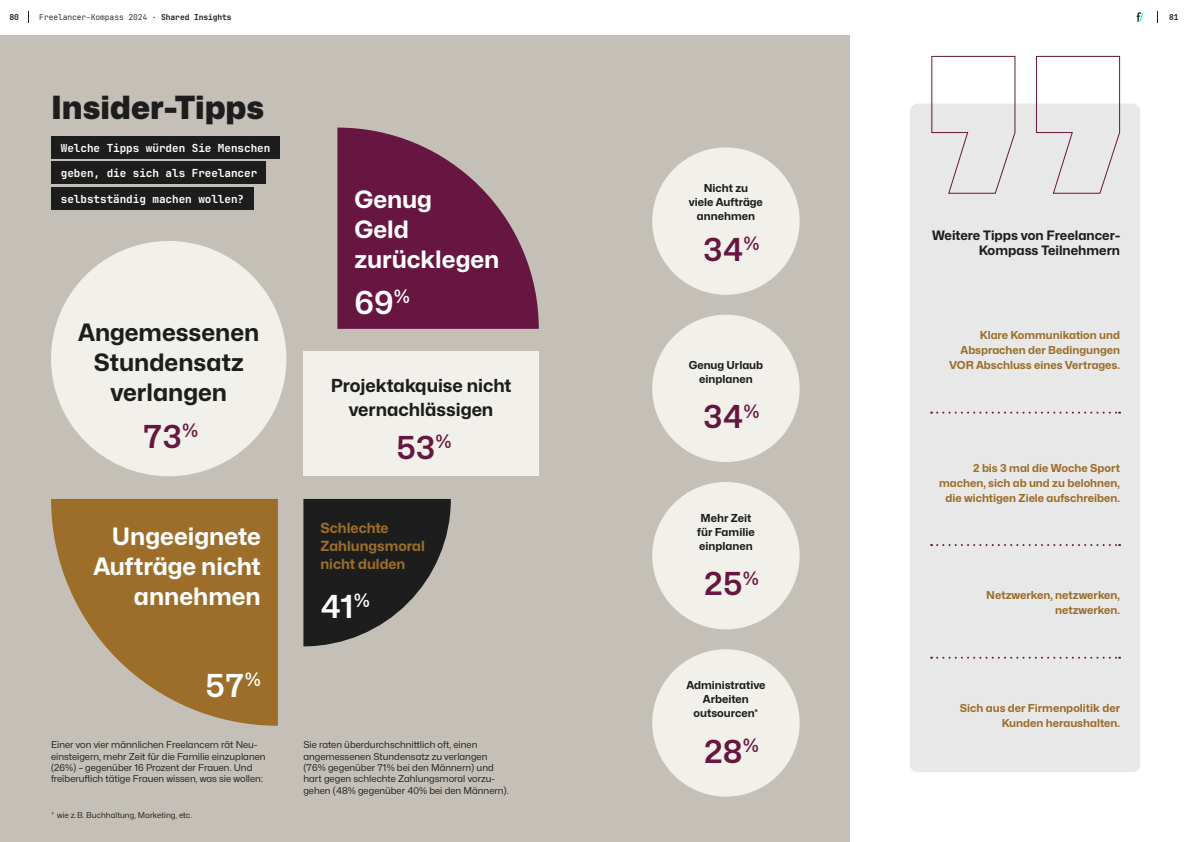
<style>
.page{position:relative;width:1191px;height:842px;background:#fff}
.page>*{position:absolute;margin:0;border:0;box-sizing:border-box;transform-origin:0 0}
.t1{font:600 32px "Mona Sans";color:#661640}
.t2{font:900 32px "Mona Sans";color:#1d1d1d}
.t3{font:600 32px "Mona Sans";color:#fff}
.t4{font:700 24px/30px "Mona Sans";color:#fff;text-align:right}
.t5{font:700 24px/30px "Mona Sans";color:#1d1d1d;text-align:center}
.t6{font:700 18px/24px "Mona Sans";color:#1d1d1d;text-align:center}
.t7{font:700 14px/18px "Mona Sans";color:#9c6e29}
.t8{font:700 13px/15px "Mona Sans";color:#1d1d1d;text-align:right}
.t9{font:700 11px/15px "Mona Sans";color:#9c6e29;text-align:right}
.t10{font:700 11px/14px "Mona Sans";color:#1d1d1d;text-align:center}
.t11{font:700 11px "Jet Brains Mono";letter-spacing:-.005em;color:#fff}
.t12{font:9.5px/11.4px "Mona Sans";color:#1d1d1d}
.t13{font:300 8px "Jet Brains Mono";letter-spacing:-.015em;color:#1d1d1d}
.t14{font:8px "Mona Sans";color:#1d1d1d}
.t15{font:700 8px "Jet Brains Mono";color:#1d1d1d}
.s1{font-weight:700}
</style>
<div class="page">
<div style="left:0;top:0;width:849px;height:842px;background:#c4bfb7"></div>
<div style="left:910px;top:104px;width:230px;height:668px;background:#e8e8e8;border-radius:8px"></div>
<svg style="left:931px;top:544px;width:189px;height:2px"></svg>
<svg style="left:931px;top:657px;width:189px;height:2px"></svg>
<div style="left:51px;top:162px;width:214px;height:22px;background:#1d1d1d"></div>
<div style="left:51px;top:136px;width:228px;height:23px;background:#1d1d1d"></div>
<div style="left:51px;top:187px;width:203px;height:23px;background:#1d1d1d"></div>
<div style="left:652px;top:649px;width:147px;height:148px;background:#f2f0eb;border-radius:50%"></div>
<div style="left:652px;top:482px;width:147px;height:147px;background:#f2f0eb;border-radius:50%"></div>
<div style="left:652px;top:315px;width:147px;height:147px;background:#f2f0eb;border-radius:50%"></div>
<div style="left:652px;top:147px;width:147px;height:148px;background:#f2f0eb;border-radius:50%"></div>
<div style="left:51px;top:241px;width:235px;height:235px;background:#f2f0eb;border-radius:50%"></div>
<svg style="left:51px;top:499px;width:227px;height:227px;fill:#9c6e29"></svg>
<svg style="left:337px;top:128px;width:202px;height:201px;fill:#661640"></svg>
<div style="left:303px;top:351px;width:236px;height:125px;background:#f2f0eb"></div>
<svg style="left:303px;top:499px;width:148px;height:147px"></svg>
<div style="left:0;top:0;width:1191px;height:34px;background:#fff"></div>
<svg style="left:1136px;top:12px;width:7px;height:10px"></svg>
<svg style="left:1157px;top:11px;width:1px;height:12px"></svg>
<svg style="left:28px;top:11px;width:1px;height:12px"></svg>
<svg style="left:931px;top:55px;width:189px;height:139px"></svg>
<svg style="left:931px;top:412px;width:189px;height:2px"></svg>
<p class="t15" style="left:9px;top:11px;width:11px">80</p>
<p class="t13" style="left:39px;top:11px;width:194px">Freelancer-Kompass 2024 ∙ <span class="s1">Shared Insights</span></p>
<p class="t15" style="left:1169px;top:11px;width:11px">81</p>
<h1 class="t2" style="left:51px;top:86px;width:215px">Insider-Tipps</h1>
<p class="t11" style="left:61px;top:139px;width:211px">Welche Tipps würden Sie Menschen</p>
<p class="t11" style="left:61px;top:165px;width:198px">geben, die sich als Freelancer</p>
<p class="t11" style="left:61px;top:190px;width:185px">selbstständig machen wollen?</p>
<h2 class="t5" style="left:78px;top:317px;width:183px">Angemessenen<br>Stundensatz verlangen</h2>
<h1 class="t1" style="left:143px;top:415px;width:57px">73<sup>%</sup></h1>
<h2 class="t4" style="left:93px;top:521px;width:169px">Ungeeignete<br>Aufträge nicht annehmen</h2>
<h1 class="t3" style="left:205px;top:665px;width:57px">57<sup>%</sup></h1>
<h2 class="t4" style="left:354px;top:184px;width:146px;text-align:left">Genug<br>Geld zurücklegen</h2>
<h1 class="t3" style="left:354px;top:282px;width:57px">69<sup>%</sup></h1>
<h3 class="t6" style="left:331px;top:373px;width:182px">Projektakquise nicht vernachlässigen</h3>
<h1 class="t1" style="left:396px;top:427px;width:57px">53<sup>%</sup></h1>
<h3 class="t7" style="left:320px;top:519px;width:106px">Schlechte<br>Zahlungsmoral nicht dulden</h3>
<h1 class="t3" style="left:320px;top:585px;width:51px">41<sup>%</sup></h1>
<p class="t12" style="left:51px;top:739px;width:216px">Einer von vier männlichen Freelancern rät Neu&shy;einsteigern, mehr Zeit für die Familie einzuplanen (26%) – gegenüber 16 Prozent der Frauen. Und freiberuflich tätige Frauen wissen, was sie wollen:</p>
<p class="t12" style="left:303px;top:739px;width:207px">Sie raten überdurchschnittlich oft, einen angemessenen Stundensatz zu verlangen (76% gegenüber 71% bei den Männern) und hart gegen schlechte Zahlungsmoral vorzu&shy;gehen (48% gegenüber 40% bei den Männern).</p>
<p class="t14" style="left:51px;top:810px;width:142px">* wie z.B. Buchhaltung, Marketing, etc.</p>
<p class="t10" style="left:689px;top:181px;width:76px">Nicht zu<br>viele Aufträge annehmen</p>
<h1 class="t1" style="left:703px;top:229px;width:58px">34<sup>%</sup></h1>
<p class="t10" style="left:688px;top:358px;width:76px">Genug Urlaub einplanen</p>
<h1 class="t1" style="left:703px;top:396px;width:58px">34<sup>%</sup></h1>
<p class="t10" style="left:697px;top:511px;width:59px;text-align:left">Mehr Zeit für Familie einplanen</p>
<h1 class="t1" style="left:704px;top:563px;width:56px">25<sup>%</sup></h1>
<p class="t10" style="left:686px;top:678px;width:81px">Administrative<br>Arbeiten outsourcen*</p>
<h1 class="t1" style="left:704px;top:730px;width:56px">28<sup>%</sup></h1>
<h3 class="t8" style="left:932px;top:228px;width:189px">Weitere Tipps von Freelancer-<br>Kompass Teilnehmern</h3>
<p class="t9" style="left:949px;top:327px;width:172px">Klare Kommunikation und<br>Absprachen der Bedingungen<br>VOR Abschluss eines Vertrages.</p>
<p class="t9" style="left:939px;top:460px;width:182px">2 bis 3 mal die Woche Sport machen, sich ab und zu belohnen, die wichtigen Ziele aufschreiben.</p>
<p class="t9" style="left:986px;top:587px;width:135px">Netzwerken, netzwerken, netzwerken.</p>
<p class="t9" style="left:959px;top:700px;width:162px">Sich aus der Firmenpolitik der<br>Kunden heraushalten.</p>
</div>
